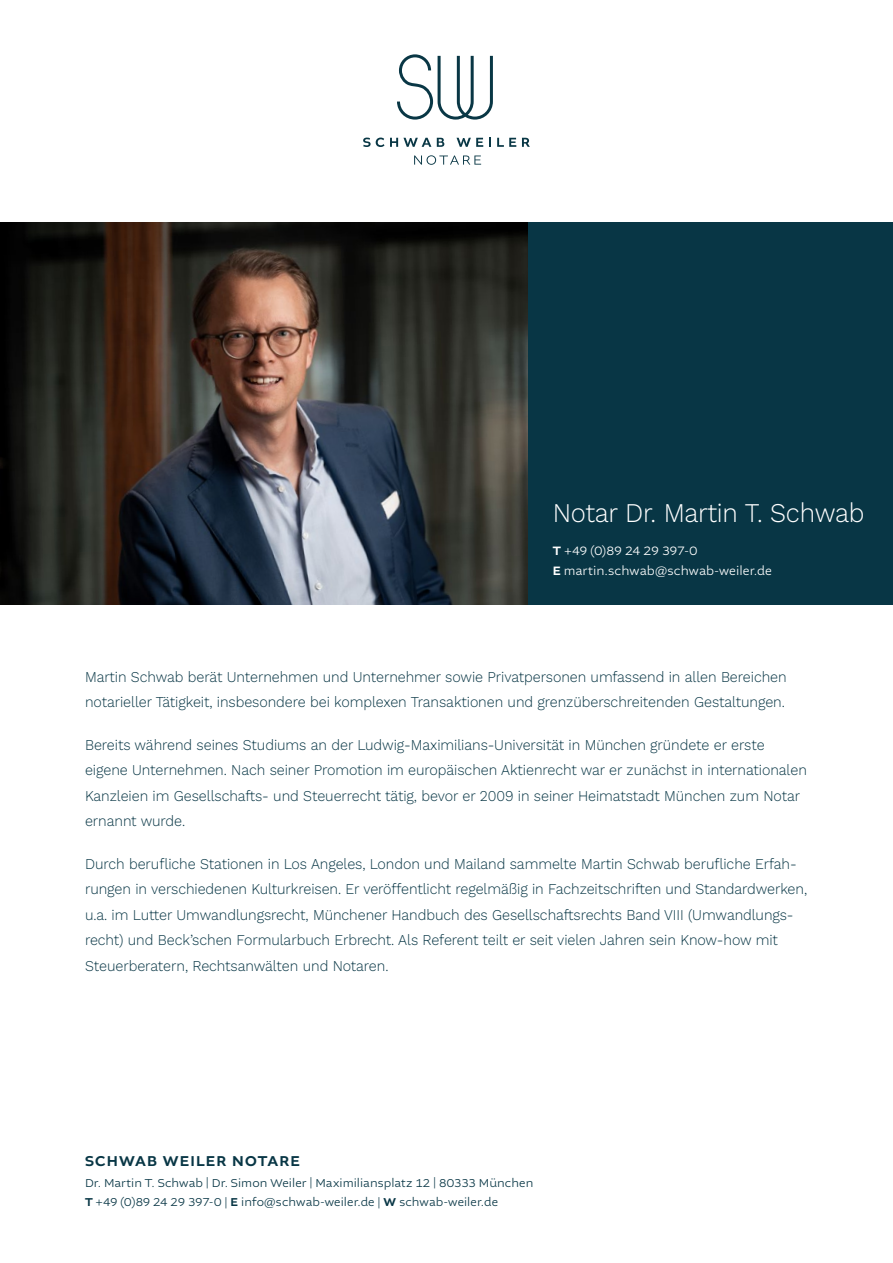
<style>
.page{position:relative;width:893px;height:1263px;background:#fff}
.page>*{position:absolute;margin:0;border:0;box-sizing:border-box;transform-origin:0 0}
.t1{font:27px "Work Sans";letter-spacing:-.01em;color:#fff;scale:.96 1}
.t2{font:15px/25.5px "Work Sans";letter-spacing:-.005em;color:#083645;scale:.96 1}
.t3{font:500 15px "Altivo";letter-spacing:.075em;color:#083645}
.t4{font:300 12.75px/19.5px "Altivo";letter-spacing:.005em;color:#fff}
.t5{font:300 12px/19.5px "Altivo";letter-spacing:.005em;color:#083645}
.s1{font-weight:500}
</style>
<div class="page">
<svg style="left:397px;top:54px;width:96px;height:66px"></svg>
<svg style="left:363px;top:138px;width:21px;height:9px"></svg>
<svg style="left:390px;top:138px;width:41px;height:9px"></svg>
<svg style="left:437px;top:138px;width:7px;height:9px"></svg>
<svg style="left:457px;top:138px;width:26px;height:9px"></svg>
<svg style="left:489px;top:138px;width:2px;height:9px"></svg>
<svg style="left:497px;top:138px;width:19px;height:9px"></svg>
<svg style="left:522px;top:138px;width:8px;height:9px"></svg>
<svg style="left:414px;top:155px;width:67px;height:10px"></svg>
<div style="left:446px;top:222px;width:447px;height:383px;background:#083645"></div>
<img style="left:0;top:222px;width:527px;height:383px">
<h1 class="t1" style="left:553px;top:492px;width:326px">Notar Dr. Martin T. Schwab</h1>
<p class="t4" style="left:553px;top:541px;width:221px"><span class="s1">T</span> +49 (0)89 24 29 397-0<br><span class="s1">E</span> martin.schwab@schwab-weiler.de</p>
<p class="t2" style="left:85px;top:663px;width:732px">Martin Schwab berät Unternehmen und Unternehmer sowie Privatpersonen umfassend in allen Bereichen notarieller Tätigkeit, insbesondere bei komplexen Transaktionen und grenzüberschreitenden Gestaltungen.</p>
<p class="t2" style="left:85px;top:731px;width:753px">Bereits während seines Studiums an der Ludwig-Maximilians-Universität in München gründete er erste eigene Unternehmen. Nach seiner Promotion im europäischen Aktienrecht war er zunächst in internationalen Kanzleien im Gesellschafts- und Steuerrecht tätig, bevor er 2009 in seiner Heimatstadt München zum Notar ernannt wurde.</p>
<p class="t2" style="left:85px;top:850px;width:754px">Durch berufliche Stationen in Los Angeles, London und Mailand sammelte Martin Schwab berufliche Erfah&shy;rungen in verschiedenen Kulturkreisen. Er veröffentlicht regelmäßig in Fachzeitschriften und Standardwerken, u.a. im Lutter Umwandlungsrecht, Münchener Handbuch des Gesellschaftsrechts Band VIII (Umwandlungs&shy;recht) und Beck’schen Formularbuch Erbrecht. Als Referent teilt er seit vielen Jahren sein Know-how mit Steuerberatern, Rechtsanwälten und Notaren.</p>
<p class="t3" style="left:85px;top:1152px;width:216px">SCHWAB WEILER NOTARE</p>
<p class="t5" style="left:85px;top:1173px;width:450px">Dr. Martin T. Schwab | Dr. Simon Weiler | Maximiliansplatz 12 | 80333 München<br><span class="s1">T</span> +49 (0)89 24 29 397-0 | <span class="s1">E</span> info@schwab-weiler.de | <span class="s1">W</span> schwab-weiler.de</p>
</div>
